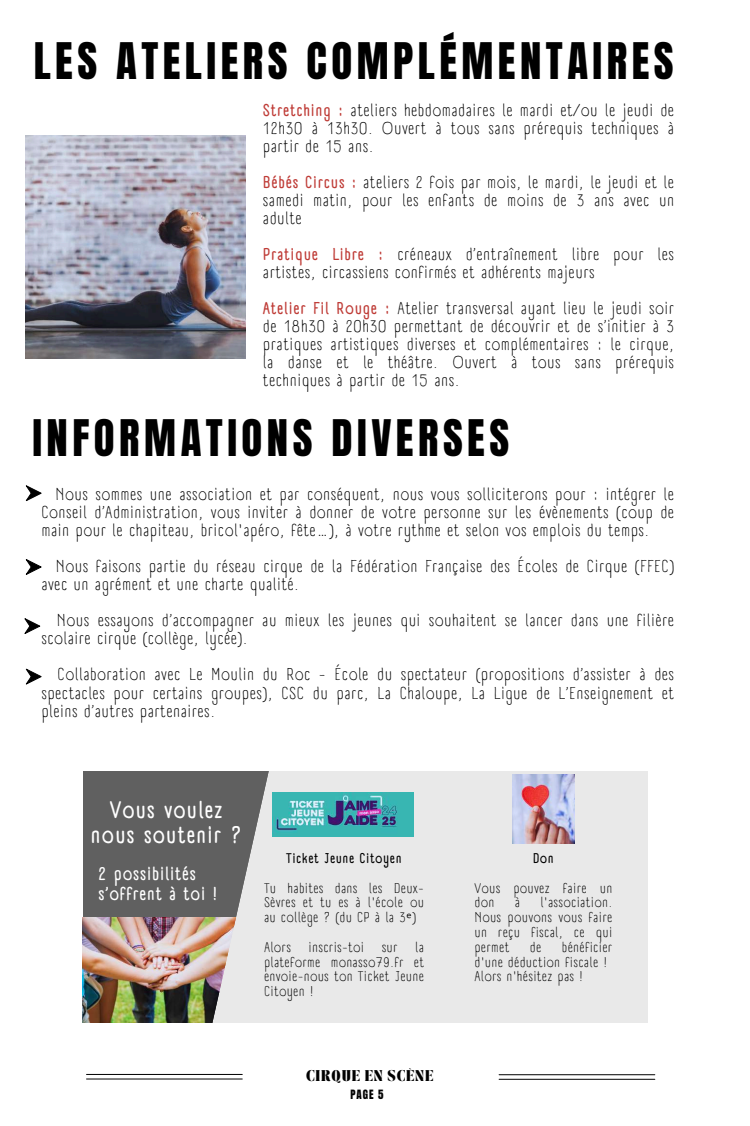
<style>
.page{position:relative;width:750px;height:1126px;background:#fff}
.page>*{position:absolute;margin:0;border:0;box-sizing:border-box;transform-origin:0 0}
.t1{font:42.8px "Anton";letter-spacing:.105em;color:#000}
.t2{font:700 23.4px/25.5px "A Day Without Sun Text";letter-spacing:.07em;color:#fff;text-align:center}
.t3{font:700 18.4px/20px "A Day Without Sun Text";letter-spacing:.07em;color:#fff}
.t4{font:16.7px/18px "A Day Without Sun Text";letter-spacing:.07em;color:#000;text-align:justify}
.t5{font:13.7px/14.8px "A Day Without Sun Text";letter-spacing:.07em;color:#000;text-align:justify}
.t6{font:700 13.7px "A Day Without Sun Text";letter-spacing:.07em;color:#000}
.t7{font:10.9px "Anton";color:#000}
.t8{font:700 9.6px "TANASHFORD";letter-spacing:.09em;color:#000}
.s1{font-weight:700;color:#bf3c37}
.s2{font-family:"Noto Sans"}
</style>
<div class="page">
<img style="left:26px;top:135px;width:220px;height:223px">
<div style="left:75px;top:769px;width:573px;height:252px;background:#e9e9e9"></div>
<div style="left:83px;top:771px;width:123px;height:146px;background:#606060"></div>
<div style="left:0;top:759px;width:83px;height:272px;background:#fff"></div>
<img style="left:83px;top:917px;width:123px;height:105px">
<svg style="left:206px;top:771px;width:116px;height:251px"></svg>
<img style="left:513px;top:774px;width:61px;height:69px">
<div style="left:77px;top:719px;width:576px;height:52px;background:#fff"></div>
<svg style="left:26px;top:485px;width:15px;height:16px"></svg>
<svg style="left:24px;top:618px;width:16px;height:15px"></svg>
<svg style="left:26px;top:668px;width:15px;height:16px"></svg>
<svg style="left:26px;top:559px;width:15px;height:15px"></svg>
<hr style="left:87px;top:1078px;width:155px;height:1px;background:#000">
<hr style="left:87px;top:1073px;width:155px;height:1px;background:#000">
<hr style="left:499px;top:1078px;width:156px;height:1px;background:#000">
<hr style="left:499px;top:1073px;width:156px;height:1px;background:#000">
<img style="left:273px;top:792px;width:141px;height:44px">
<h1 class="t1" style="left:34px;top:30px;width:641px">LES ATELIERS COMPLÉMENTAIRES</h1>
<p class="t4" style="left:263px;top:101px;width:412px"><span class="s1">Stretching :</span> ateliers hebdomadaires le mardi et/ou le jeudi de 12h30 à 13h30. Ouvert à tous sans prérequis techniques à partir de 15 ans.</p>
<p class="t4" style="left:263px;top:173px;width:412px"><span class="s1">Bébés Circus :</span> ateliers 2 fois par mois, le mardi, le jeudi et le samedi matin, pour les enfants de moins de 3 ans avec un adulte</p>
<p class="t4" style="left:263px;top:245px;width:412px"><span class="s1">Pratique Libre :</span> créneaux d’entraînement libre pour les artistes, circassiens confirmés et adhérents majeurs</p>
<p class="t4" style="left:263px;top:299px;width:412px"><span class="s1">Atelier Fil Rouge :</span> Atelier transversal ayant lieu le jeudi soir de 18h30 à 20h30 permettant de découvrir et de s’initier à 3 pratiques artistiques diverses et complémentaires : le cirque, la danse et le théâtre. Ouvert à tous sans prérequis techniques à partir de 15 ans.</p>
<h1 class="t1" style="left:32px;top:407px;width:478px">INFORMATIONS DIVERSES</h1>
<p class="t4" style="left:42px;top:485px;width:634px;text-indent:14px">Nous sommes une association et par conséquent, nous vous solliciterons pour : intégrer le Conseil d’Administration, vous inviter à donner de votre personne sur les évènements (coup de main pour le chapiteau, bricol'apéro, fête…), à votre rythme et selon vos emplois du temps.</p>
<p class="t4" style="left:42px;top:557px;width:634px;text-indent:14px">Nous faisons partie du réseau cirque de la Fédération Française des Écoles de Cirque (FFEC) avec un agrément et une charte qualité.</p>
<p class="t4" style="left:42px;top:611px;width:634px;text-indent:16px">Nous essayons d’accompagner au mieux les jeunes qui souhaitent se lancer dans une filière scolaire cirque (collège, lycée).</p>
<p class="t4" style="left:42px;top:665px;width:634px;text-indent:16px">Collaboration avec Le Moulin du Roc - École du spectateur (propositions d’assister à des spectacles pour certains groupes), CSC du parc, La Chaloupe, La Ligue de L’Enseignement et pleins d’autres partenaires.</p>
<h2 class="t2" style="left:91px;top:796px;width:152px">Vous voulez nous soutenir ?</h2>
<p class="t3" style="left:99px;top:862px;width:120px">2 possibilités s’offrent à toi !</p>
<p class="t6" style="left:287px;top:849px;width:116px">Ticket Jeune Citoyen</p>
<p class="t5" style="left:264px;top:880px;width:161px">Tu habites dans les Deux-Sèvres et tu es à l'école ou au collège ? (du CP à la 3<span class="s2">ᵉ</span>)</p>
<p class="t5" style="left:264px;top:939px;width:28px">Alors</p>
<p class="t5" style="left:309px;top:939px;width:56px">inscris-toi</p>
<p class="t5" style="left:382px;top:939px;width:17px">sur</p>
<p class="t5" style="left:264px;top:939px;width:161px;text-indent:151px">la plateforme monasso79.fr et envoie-nous ton Ticket Jeune Citoyen !</p>
<p class="t8" style="left:306px;top:1069px;width:129px">CIRQUE EN SCÈNE</p>
<p class="t7" style="left:350px;top:1085px;width:34px">PAGE 5</p>
<p class="t6" style="left:533px;top:849px;width:22px">Don</p>
<p class="t5" style="left:475px;top:880px;width:139px">Vous pouvez faire un don</p>
<p class="t5" style="left:475px;top:894px;width:139px;text-indent:66px">l'association.<br>Nous pouvons vous faire un reçu fiscal, ce qui permet</p>
<p class="t5" style="left:515px;top:894px;width:6px">à</p>
<p class="t5" style="left:475px;top:939px;width:139px;text-align:left;text-indent:87px">bénéficier d'une déduction fiscale !<br>Alors n'hésitez pas !</p>
<p class="t5" style="left:530px;top:939px;width:12px">de</p>
</div>
